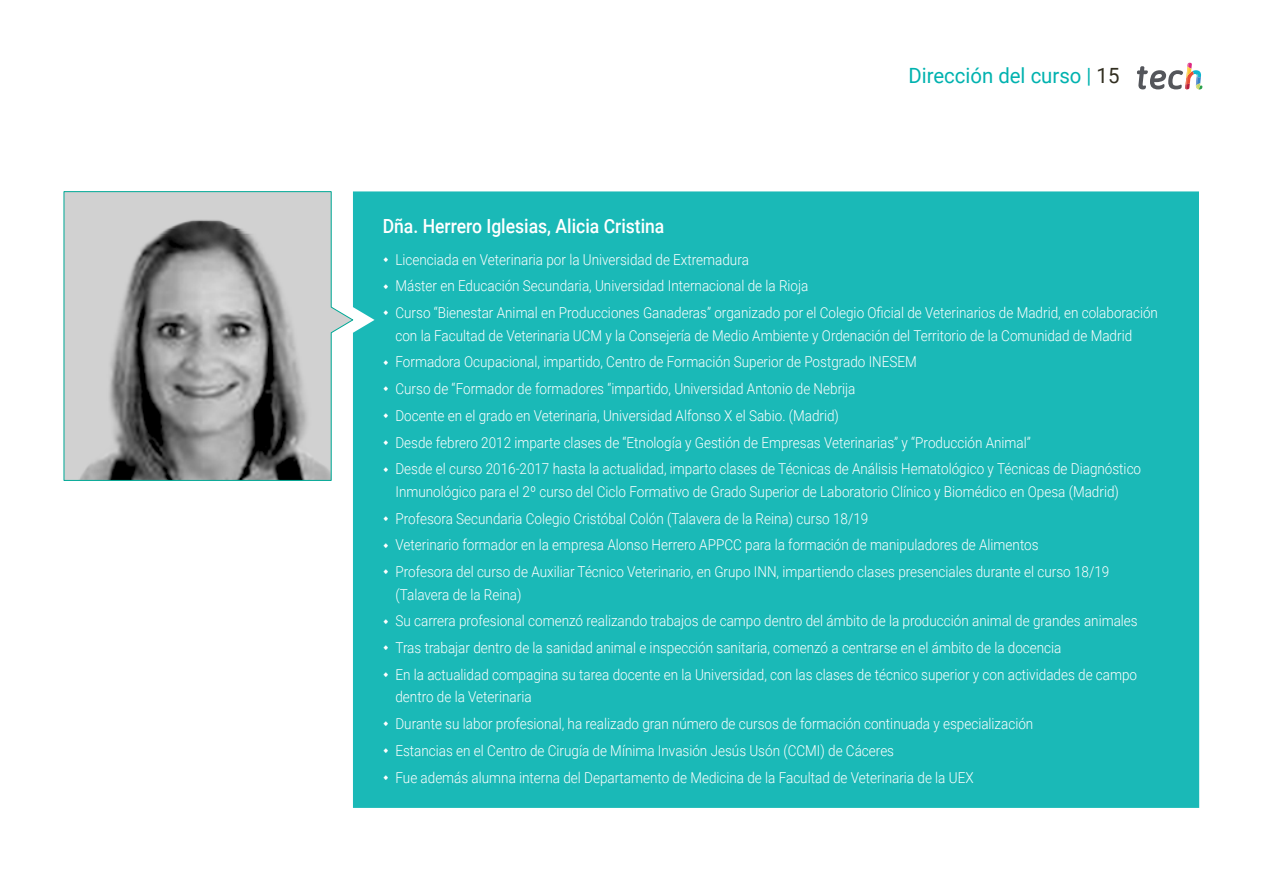
<style>
.page{position:relative;width:1263px;height:893px;background:#fff}
.page>*{position:absolute;margin:0;border:0;box-sizing:border-box;transform-origin:0 0}
.t1{font:21px "Roboto";color:#00b2af}
.t2{font:500 19.5px "Roboto";color:#fff;scale:.9 1}
.t3{font:300 15px/26.7px "Roboto";color:#fff;scale:.9 1}
.s1{color:#312e20}
</style>
<div class="page">
<svg style="left:1137px;top:63px;width:65px;height:27px"></svg>
<div style="left:353px;top:191px;width:846px;height:617px;background:#1ab9b7"></div>
<svg style="left:64px;top:191px;width:289px;height:290px;background:#a6a8a7"></svg>
<svg style="left:384px;top:257px;width:4px;height:5px"></svg>
<svg style="left:384px;top:284px;width:4px;height:5px"></svg>
<svg style="left:384px;top:310px;width:4px;height:5px"></svg>
<svg style="left:384px;top:360px;width:4px;height:5px"></svg>
<svg style="left:384px;top:386px;width:4px;height:5px"></svg>
<svg style="left:384px;top:413px;width:4px;height:5px"></svg>
<svg style="left:384px;top:440px;width:4px;height:5px"></svg>
<svg style="left:384px;top:467px;width:4px;height:5px"></svg>
<svg style="left:384px;top:516px;width:4px;height:5px"></svg>
<svg style="left:384px;top:543px;width:4px;height:5px"></svg>
<svg style="left:384px;top:569px;width:4px;height:5px"></svg>
<svg style="left:384px;top:619px;width:4px;height:5px"></svg>
<svg style="left:384px;top:645px;width:4px;height:5px"></svg>
<svg style="left:384px;top:672px;width:4px;height:5px"></svg>
<svg style="left:384px;top:721px;width:4px;height:5px"></svg>
<svg style="left:384px;top:748px;width:4px;height:5px"></svg>
<svg style="left:384px;top:775px;width:4px;height:5px"></svg>
<h1 class="t1" style="left:908px;top:61px;width:213px">Dirección del curso | <span class="s1">15</span></h1>
<h2 class="t2" style="left:383px;top:212px;width:314px">Dña. Herrero Iglesias, Alicia Cristina</h2>
<p class="t3" style="left:395px;top:245px;width:849px">Licenciada en Veterinaria por la Universidad de Extremadura<br>Máster en Educación Secundaria, Universidad Internacional de la Rioja<br>Curso “Bienestar Animal en Producciones Ganaderas” organizado por el Colegio Oficial de Veterinarios de Madrid, en colaboración</p>
<p class="t3" style="left:395px;top:321px;width:830px">con la Facultad de Veterinaria UCM y la Consejería de Medio Ambiente y Ordenación del Territorio de la Comunidad de Madrid Formadora Ocupacional, impartido, Centro de Formación Superior de Postgrado INESEM<br>Curso de “Formador de formadores “impartido, Universidad Antonio de Nebrija<br>Docente en el grado en Veterinaria, Universidad Alfonso X el Sabio. (Madrid)<br>Desde febrero 2012 imparte clases de “Etnología y Gestión de Empresas Veterinarias” y “Producción Animal”<br>Desde el curso 2016-2017 hasta la actualidad, imparto clases de Técnicas de Análisis Hematológico y Técnicas de Diagnóstico</p>
<p class="t3" style="left:395px;top:478px;width:805px">Inmunológico para el 2º curso del Ciclo Formativo de Grado Superior de Laboratorio Clínico y Biomédico en Opesa (Madrid)<br>Profesora Secundaria Colegio Cristóbal Colón (Talavera de la Reina) curso 18/19<br>Veterinario formador en la empresa Alonso Herrero APPCC para la formación de manipuladores de Alimentos<br>Profesora del curso de Auxiliar Técnico Veterinario, en Grupo INN, impartiendo clases presenciales durante el curso 18/19</p>
<p class="t3" style="left:395px;top:580px;width:826px">(Talavera de la Reina)<br>Su carrera profesional comenzó realizando trabajos de campo dentro del ámbito de la producción animal de grandes animales Tras trabajar dentro de la sanidad animal e inspección sanitaria, comenzó a centrarse en el ámbito de la docencia<br>En la actualidad compagina su tarea docente en la Universidad, con las clases de técnico superior y con actividades de campo</p>
<p class="t3" style="left:395px;top:683px;width:710px">dentro de la Veterinaria<br>Durante su labor profesional, ha realizado gran número de cursos de formación continuada y especialización Estancias en el Centro de Cirugía de Mínima Invasión Jesús Usón (CCMI) de Cáceres<br>Fue además alumna interna del Departamento de Medicina de la Facultad de Veterinaria de la UEX</p>
</div>
